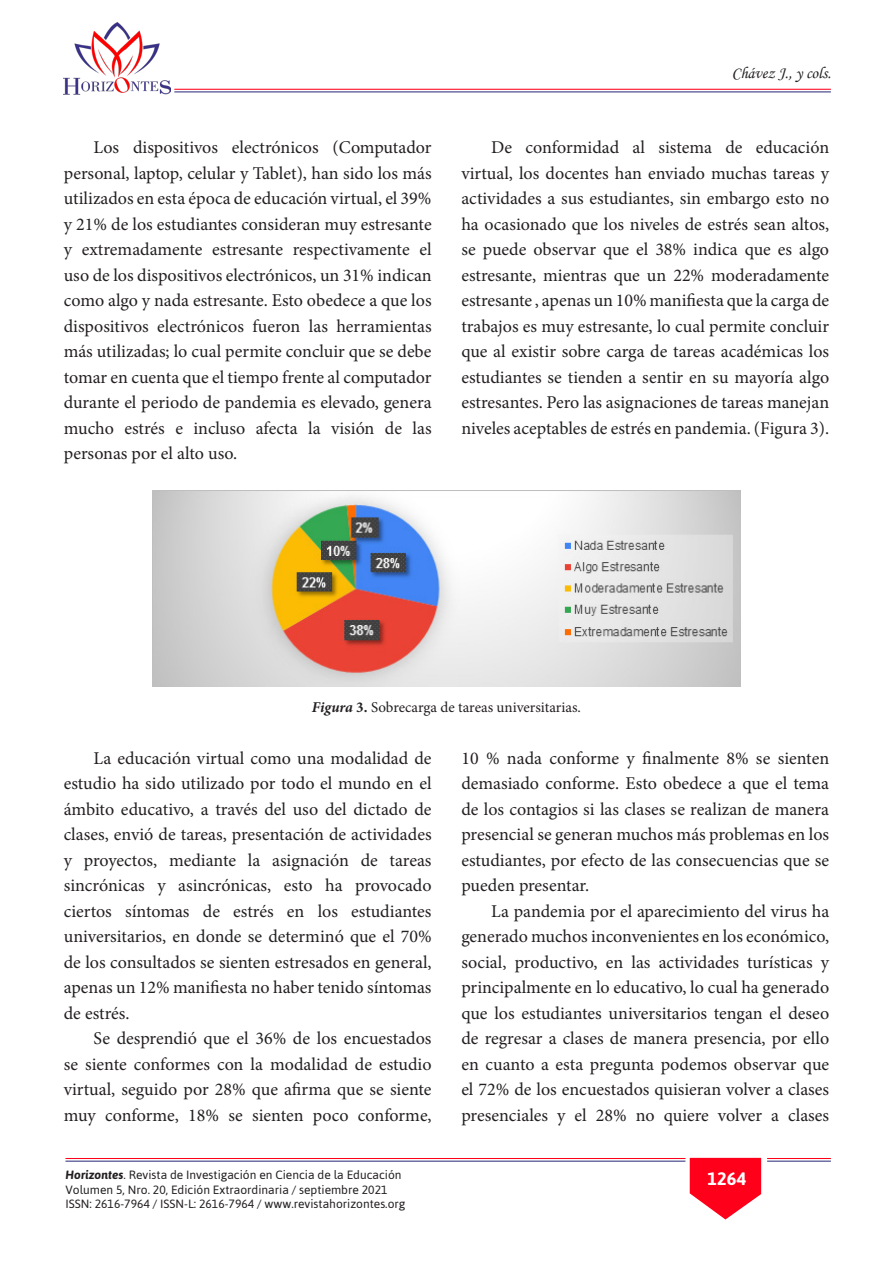
<style>
.page{position:relative;width:893px;height:1263px;background:#fff}
.page>*{position:absolute;margin:0;border:0;box-sizing:border-box;transform-origin:0 0}
.t1{font:18px/25.5px "Minion Pro";color:#231f20;text-align:justify}
.t2{font:700 18px "Asap";color:#fff}
.t3{font:16.5px "Monotype Corsiva";color:#231f20}
.t4{font:15px "Minion Pro";color:#231f20}
.t5{font:12px/14.4px "Asap";color:#231f20}
.s1{font-weight:700;font-style:italic}
.s2{font-weight:700}
</style>
<div class="page">
<hr style="left:174px;top:91px;width:657px;height:1px;background:#30327d">
<hr style="left:174px;top:89px;width:657px;height:1px;background:#ff001a">
<hr style="left:65px;top:1160px;width:620px;height:2px;background:#30327d">
<hr style="left:65px;top:1158px;width:620px;height:1px;background:#ff001a">
<hr style="left:767px;top:1160px;width:64px;height:2px;background:#30327d">
<hr style="left:767px;top:1158px;width:64px;height:1px;background:#ff001a">
<svg style="left:690px;top:1158px;width:71px;height:61px"></svg>
<img style="left:64px;top:22px;width:106px;height:73px">
<img style="left:152px;top:490px;width:589px;height:196px">
<p class="t3" style="left:732px;top:63px;width:101px">Chávez J., y cols.</p>
<p class="t1" style="left:64px;top:135px;width:369px;text-indent:30px">Los dispositivos electrónicos (Computador personal, laptop, celular y Tablet), han sido los más utilizados en esta época de educación virtual, el 39% y 21% de los estudiantes consideran muy estresante y extremadamente estresante respectivamente el uso de los dispositivos electrónicos, un 31% indican como algo y nada estresante. Esto obedece a que los dispositivos electrónicos fueron las herramientas más utilizadas; lo cual permite concluir que se debe tomar en cuenta que el tiempo frente al computador durante el periodo de pandemia es elevado, genera mucho estrés e incluso afecta la visión de las personas por el alto uso.</p>
<p class="t1" style="left:461px;top:135px;width:369px;text-indent:30px">De conformidad al sistema de educación virtual, los docentes han enviado muchas tareas y actividades a sus estudiantes, sin embargo esto no ha ocasionado que los niveles de estrés sean altos, se puede observar que el 38% indica que es algo estresante, mientras que un 22% moderadamente estresante , apenas un 10% manifiesta que la carga de trabajos es muy estresante, lo cual permite concluir que al existir sobre carga de tareas académicas los estudiantes se tienden a sentir en su mayoría algo estresantes. Pero las asignaciones de tareas manejan niveles aceptables de estrés en pandemia. (Figura 3).</p>
<p class="t4" style="left:312px;top:697px;width:270px"><span class="s1">Figura</span> <span class="s2">3.</span> Sobrecarga de tareas universitarias.</p>
<p class="t1" style="left:64px;top:745px;width:369px;text-indent:30px">La educación virtual como una modalidad de estudio ha sido utilizado por todo el mundo en el ámbito educativo, a través del uso del dictado de clases, envió de tareas, presentación de actividades y proyectos, mediante la asignación de tareas sincrónicas y asincrónicas, esto ha provocado ciertos síntomas de estrés en los estudiantes universitarios, en donde se determinó que el 70% de los consultados se sienten estresados en general, apenas un 12% manifiesta no haber tenido síntomas de estrés.</p>
<p class="t1" style="left:64px;top:1026px;width:369px;text-indent:30px">Se desprendió que el 36% de los encuestados se siente conformes con la modalidad de estudio virtual, seguido por 28% que afirma que se siente muy conforme, 18% se sienten poco conforme,</p>
<p class="t1" style="left:461px;top:745px;width:369px">10 % nada conforme y finalmente 8% se sienten demasiado conforme. Esto obedece a que el tema de los contagios si las clases se realizan de manera presencial se generan muchos más problemas en los estudiantes, por efecto de las consecuencias que se pueden presentar.</p>
<p class="t1" style="left:461px;top:898px;width:369px;text-indent:30px">La pandemia por el aparecimiento del virus ha generado muchos inconvenientes en los económico, social, productivo, en las actividades turísticas y principalmente en lo educativo, lo cual ha generado que los estudiantes universitarios tengan el deseo de regresar a clases de manera presencia, por ello en cuanto a esta pregunta podemos observar que el 72% de los encuestados quisieran volver a clases presenciales y el 28% no quiere volver a clases</p>
<p class="t5" style="left:65px;top:1168px;width:341px"><span class="s1">Horizontes</span>. Revista de Investigación en Ciencia de la Educación<br>Volumen 5, Nro. 20, Edición Extraordinaria / septiembre 2021<br>ISSN: 2616-7964 / ISSN-L: 2616-7964 / www.revistahorizontes.org</p>
<p class="t2" style="left:707px;top:1168px;width:40px">1264</p>
</div>
